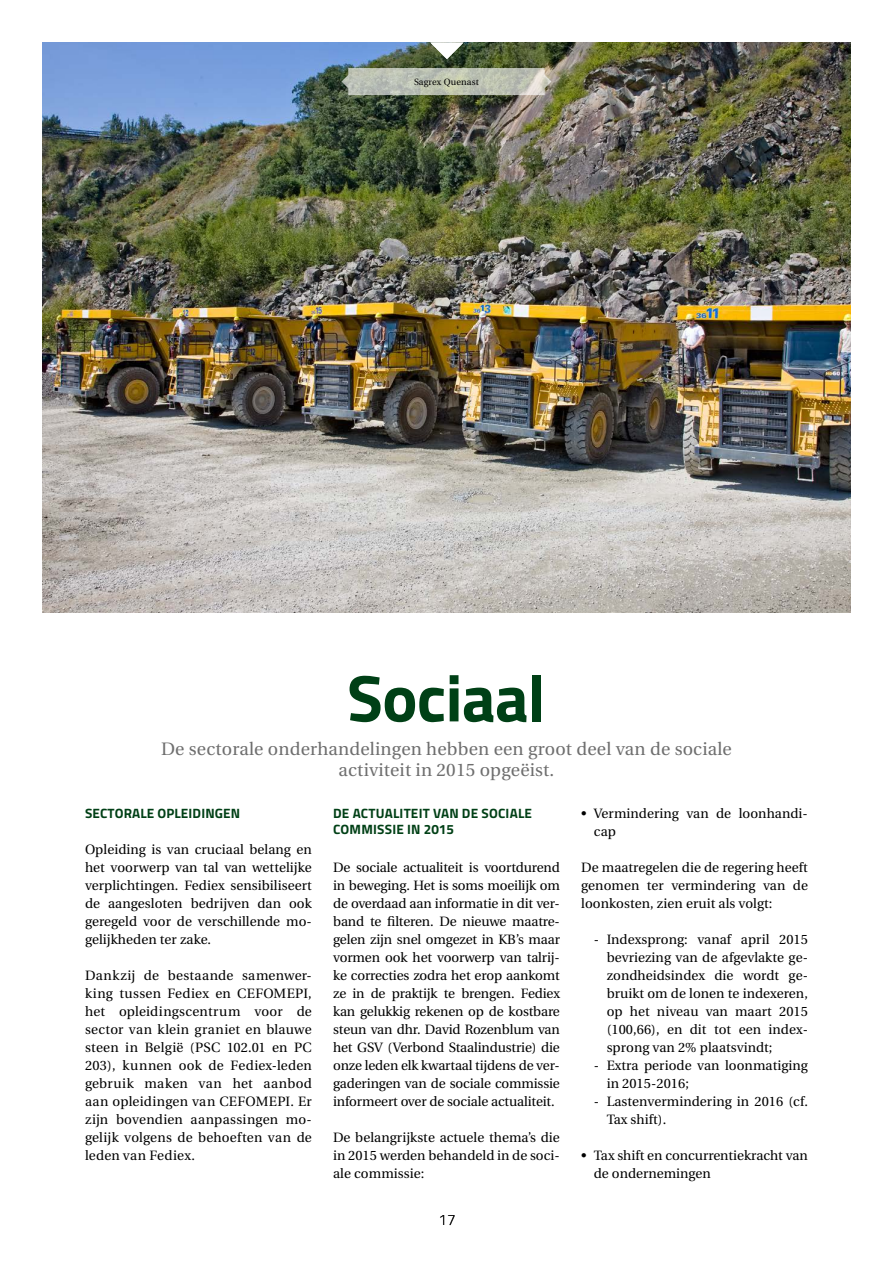
<style>
.page{position:relative;width:893px;height:1263px;background:#fff}
.page>*{position:absolute;margin:0;border:0;box-sizing:border-box;transform-origin:0 0}
.t1{font:700 66px "Titillium";color:#004016}
.t2{font:18px/21px "Utopia";letter-spacing:.01em;color:#6e6e6e;text-align:center}
.t3{font:100 15px "Titillium";color:#000}
.t4{font:13.5px/18px "Utopia";letter-spacing:.005em;color:#000;text-align:justify}
.t5{font:700 13.5px/16.5px "Titillium";letter-spacing:.015em;color:#004016}
.t6{font:9px "Utopia";letter-spacing:.02em;color:#000}
</style>
<div class="page">
<img style="left:43px;top:43px;width:807px;height:569px">
<svg style="left:341px;top:68px;width:210px;height:27px;background:#babeb0"></svg>
<svg style="left:374px;top:43px;width:145px;height:16px;background:#63766a"></svg>
<p class="t6" style="left:414px;top:77px;width:66px">Sagrex Quenast</p>
<h1 class="t1" style="left:347px;top:648px;width:200px">SOCIAAL</h1>
<h2 class="t2" style="left:161px;top:739px;width:572px">De sectorale onderhandelingen hebben een groot deel van de sociale activiteit in 2015 opgeëist.</h2>
<p class="t5" style="left:85px;top:804px;width:157px">SECTORALE OPLEIDINGEN</p>
<p class="t4" style="left:85px;top:840px;width:228px">Opleiding is van cruciaal belang en het voorwerp van tal van wettelijke verplichtingen. Fediex sensibiliseert de aangesloten bedrijven dan ook geregeld voor de verschillende mo&shy;gelijkheden ter zake.</p>
<p class="t4" style="left:85px;top:966px;width:228px">Dankzij de bestaande samenwer&shy;king tussen Fediex en CEFOMEPI, het opleidingscentrum voor de sector van klein graniet en blauwe steen in België (PSC 102.01 en PC 203), kunnen ook de Fediex-leden gebruik maken van het aanbod aan opleidingen van CEFOMEPI. Er zijn bovendien aanpassingen mo&shy;gelijk volgens de behoeften van de leden van Fediex.</p>
<p class="t5" style="left:333px;top:804px;width:199px">DE ACTUALITEIT VAN DE SOCIALE<br>COMMISSIE IN 2015</p>
<p class="t4" style="left:333px;top:858px;width:228px">De sociale actualiteit is voortdurend in beweging. Het is soms moeilijk om de overdaad aan informatie in dit ver&shy;band te filteren. De nieuwe maatre&shy;gelen zijn snel omgezet in KB’s maar vormen ook het voorwerp van talrij&shy;ke correcties zodra het erop aankomt ze in de praktijk te brengen. Fediex kan gelukkig rekenen op de kostbare steun van dhr. David Rozenblum van het GSV (Verbond Staalindustrie) die onze leden elk kwartaal tijdens de ver&shy;gaderingen van de sociale commissie informeert over de sociale actualiteit.</p>
<p class="t4" style="left:333px;top:1128px;width:228px">De belangrijkste actuele thema’s die in 2015 werden behandeld in de soci&shy;ale commissie:</p>
<p class="t3" style="left:438px;top:1209px;width:19px">17</p>
<p class="t4" style="left:594px;top:804px;width:216px;text-indent:-13px">• Vermindering van de loonhandi&shy;cap</p>
<p class="t4" style="left:581px;top:858px;width:228px">De maatregelen die de regering heeft genomen ter vermindering van de loonkosten, zien eruit als volgt:</p>
<p class="t4" style="left:607px;top:930px;width:203px;text-indent:-13px">- Indexsprong: vanaf april 2015 bevriezing van de afgevlakte ge&shy;zondheidsindex die wordt ge&shy;bruikt om de lonen te indexeren, op het niveau van maart 2015 (100,66), en dit tot een index&shy;sprong van 2% plaatsvindt;</p>
<p class="t4" style="left:607px;top:1056px;width:203px;text-indent:-13px">- Extra periode van loonmatiging in 2015-2016;</p>
<p class="t4" style="left:607px;top:1092px;width:203px;text-indent:-13px">- Lastenvermindering in 2016 (cf.<br>Tax shift).</p>
<p class="t4" style="left:594px;top:1146px;width:215px;text-indent:-13px">• Tax shift en concurrentiekracht van de ondernemingen</p>
</div>
